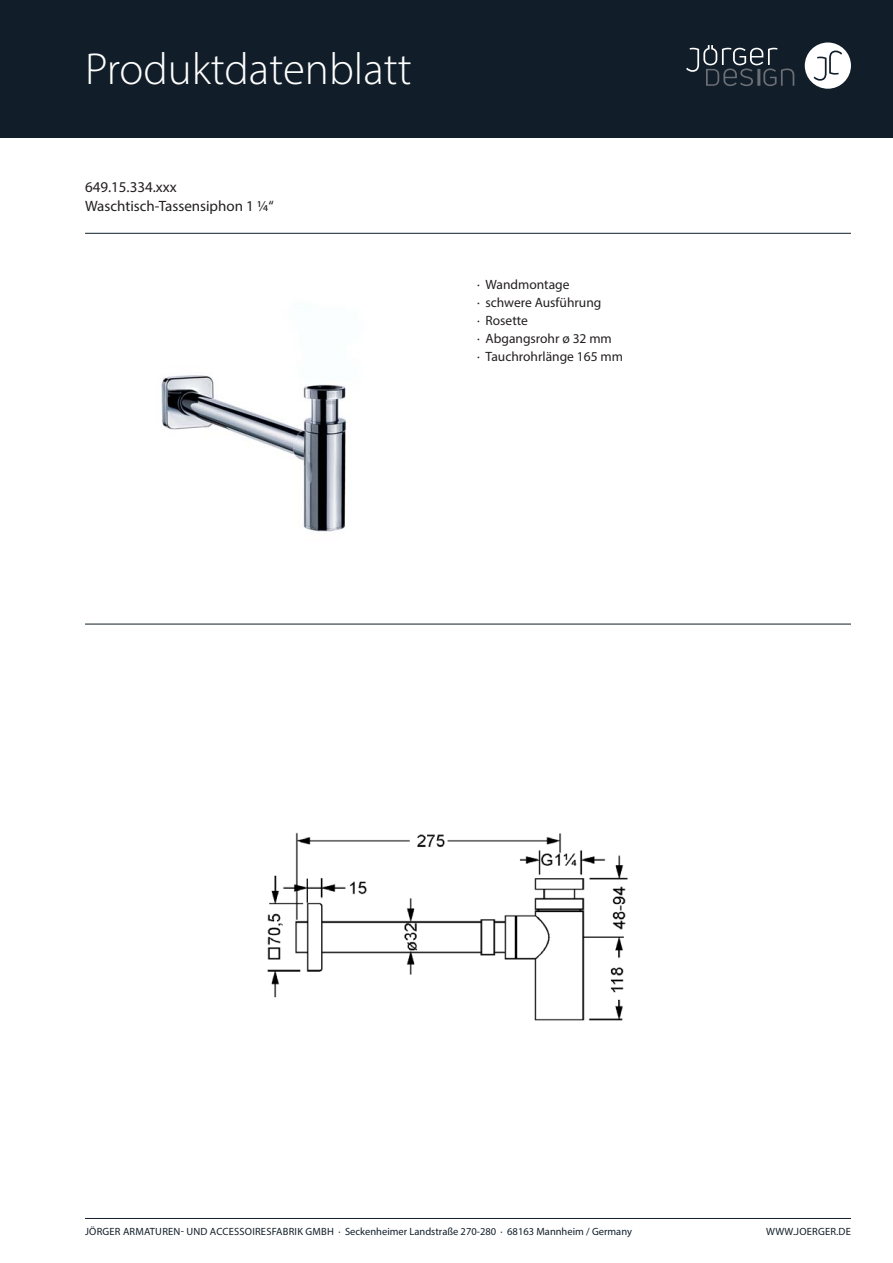
<style>
.page{position:relative;width:893px;height:1263px;background:#fff}
.page>*{position:absolute;margin:0;border:0;box-sizing:border-box;transform-origin:0 0}
.t1{font:300 45px "Myriad Pro";color:#fff}
.t2{font:15px "Myriad Pro";color:#231f20}
.t3{font:13.5px/18px "Myriad Pro";color:#231f20}
.t4{font:10.5px "Myriad Pro";letter-spacing:.005em;color:#111e29}
</style>
<div class="page">
<div style="left:0;top:0;width:893px;height:138px;background:#111e29"></div>
<div style="left:805px;top:43px;width:46px;height:46px;background:#fff;border-radius:50%"></div>
<svg style="left:814px;top:51px;width:28px;height:30px"></svg>
<svg style="left:686px;top:45px;width:108px;height:41px"></svg>
<hr style="left:85px;top:1218px;width:766px;height:1px;background:#111e29">
<hr style="left:85px;top:233px;width:766px;height:1px;background:#111e29">
<hr style="left:85px;top:624px;width:766px;height:1px;background:#111e29">
<img style="left:161px;top:375px;width:185px;height:157px">
<img style="left:267px;top:832px;width:361px;height:189px">
<h1 class="t1" style="left:85px;top:52px;width:328px">Produktdatenblatt</h1>
<h2 class="t2" style="left:85px;top:181px;width:93px">649.15.334.xxx</h2>
<h2 class="t2" style="left:85px;top:200px;width:190px">Waschtisch-Tassensiphon 1 ¼“</h2>
<p class="t3" style="left:477px;top:277px;width:147px">· Wandmontage<br>· schwere Ausführung<br>· Rosette<br>· Abgangsrohr ø 32 mm<br>· Tauchrohrlänge 165 mm</p>
<p class="t4" style="left:85px;top:1228px;width:548px">JÖRGER ARMATUREN- UND ACCESSOIRESFABRIK GMBH · Seckenheimer Landstraße 270-280 · 68163 Mannheim / Germany</p>
<p class="t4" style="left:766px;top:1228px;width:86px">WWW.JOERGER.DE</p>
</div>
